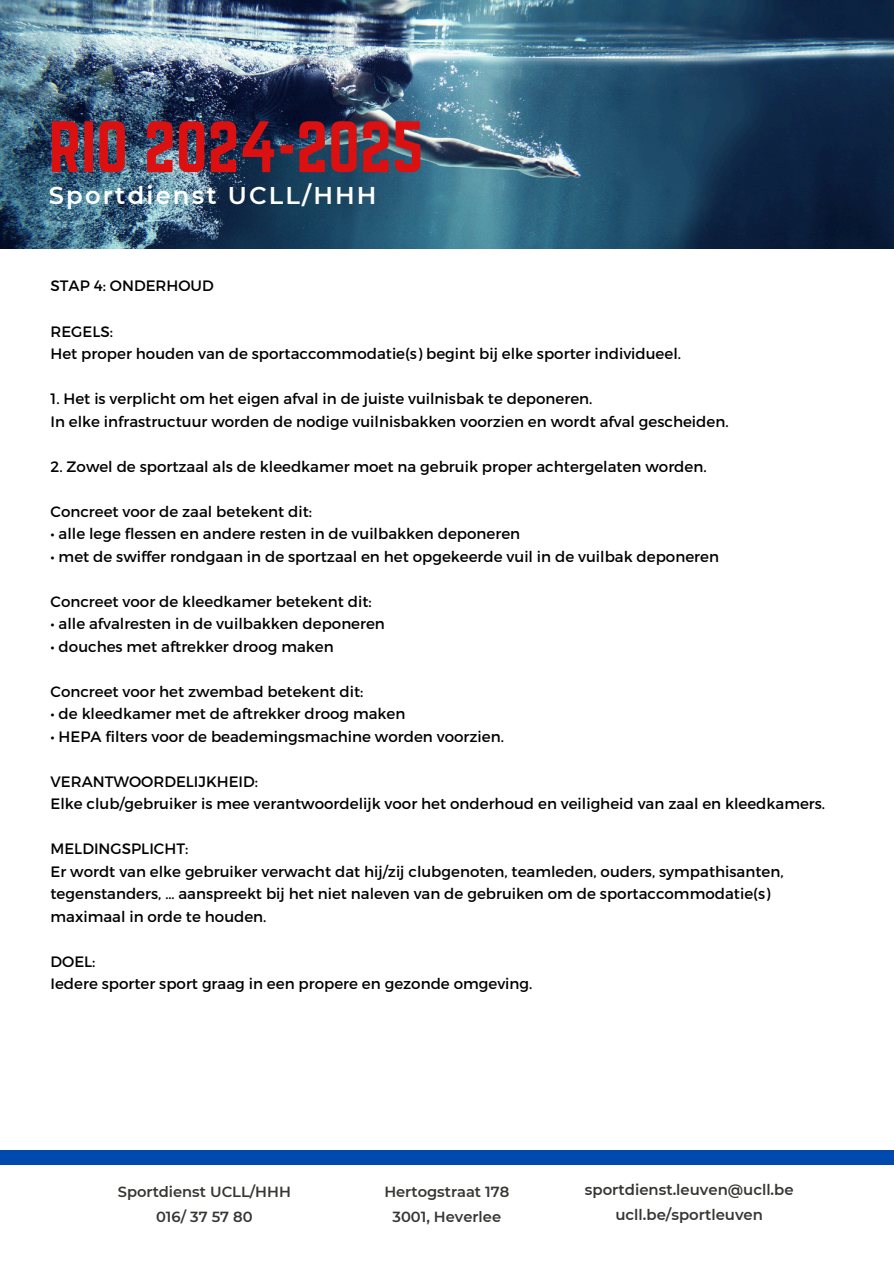
<style>
.page{position:relative;width:894px;height:1264px;background:#fff}
.page>*{position:absolute;margin:0;border:0;box-sizing:border-box;transform-origin:0 0}
.t1{font:63.6px "Norwester";color:#db1010}
.t2{font:600 24.15px "Montserrat";letter-spacing:.09em;color:#fff}
.t3{font:15px/22.5px "Montserrat";color:#000}
.t4{font:600 14.85px/25.2px "Montserrat";color:#363633;text-align:center}
.t5{font:600 14.7px/25.2px "Montserrat";color:#363633;text-align:center}
</style>
<div class="page">
<img style="left:0;top:0;width:893px;height:248px">
<div style="left:0;top:1150px;width:893px;height:14px;background:#004aad"></div>
<p class="t1" style="left:49px;top:108px;width:376px">RIO 2024-2025</p>
<p class="t2" style="left:49px;top:180px;width:329px">Sportdienst UCLL/HHH</p>
<p class="t3" style="left:50px;top:274px;width:165px">STAP 4: ONDERHOUD</p>
<p class="t3" style="left:50px;top:319px;width:64px">REGELS:</p>
<p class="t3" style="left:50px;top:341px;width:632px">Het proper houden van de sportaccommodatie(s) begint bij elke sporter individueel.</p>
<p class="t3" style="left:50px;top:386px;width:543px">1. Het is verplicht om het eigen afval in de juiste vuilnisbak te deponeren.</p>
<p class="t3" style="left:50px;top:409px;width:679px">In elke infrastructuur worden de nodige vuilnisbakken voorzien en wordt afval gescheiden.</p>
<p class="t3" style="left:50px;top:454px;width:657px">2. Zowel de sportzaal als de kleedkamer moet na gebruik proper achtergelaten worden.</p>
<p class="t3" style="left:50px;top:499px;width:263px">Concreet voor de zaal betekent dit:</p>
<p class="t3" style="left:50px;top:521px;width:471px">• alle lege flessen en andere resten in de vuilbakken deponeren</p>
<p class="t3" style="left:50px;top:544px;width:669px">• met de swiffer rondgaan in de sportzaal en het opgekeerde vuil in de vuilbak deponeren</p>
<p class="t3" style="left:50px;top:589px;width:322px">Concreet voor de kleedkamer betekent dit:</p>
<p class="t3" style="left:50px;top:611px;width:336px">• alle afvalresten in de vuilbakken deponeren</p>
<p class="t3" style="left:50px;top:634px;width:284px">• douches met aftrekker droog maken</p>
<p class="t3" style="left:50px;top:679px;width:314px">Concreet voor het zwembad betekent dit:</p>
<p class="t3" style="left:50px;top:701px;width:356px">• de kleedkamer met de aftrekker droog maken</p>
<p class="t3" style="left:50px;top:724px;width:455px">• HEPA filters voor de beademingsmachine worden voorzien.</p>
<p class="t3" style="left:50px;top:769px;width:209px">VERANTWOORDELIJKHEID:</p>
<p class="t3" style="left:50px;top:791px;width:776px">Elke club/gebruiker is mee verantwoordelijk voor het onderhoud en veiligheid van zaal en kleedkamers.</p>
<p class="t3" style="left:50px;top:836px;width:139px">MELDINGSPLICHT:</p>
<p class="t3" style="left:50px;top:859px;width:734px">Er wordt van elke gebruiker verwacht dat hij/zij clubgenoten, teamleden, ouders, sympathisanten, tegenstanders, … aanspreekt bij het niet naleven van de gebruiken om de sportaccommodatie(s) maximaal in orde te houden.</p>
<h4 class="t3" style="left:50px;top:949px;width:46px">DOEL:</h4>
<h4 class="t3" style="left:50px;top:971px;width:483px">Iedere sporter sport graag in een propere en gezonde omgeving.</h4>
<h1 class="t5" style="left:118px;top:1178px;width:174px">Sportdienst UCLL/HHH<br>016/ 37 57 80</h1>
<h2 class="t5" style="left:384px;top:1178px;width:126px">Hertogstraat 178<br>3001, Heverlee</h2>
<h3 class="t4" style="left:584px;top:1177px;width:210px">sportdienst.leuven@ucll.be ucll.be/sportleuven</h3>
</div>
